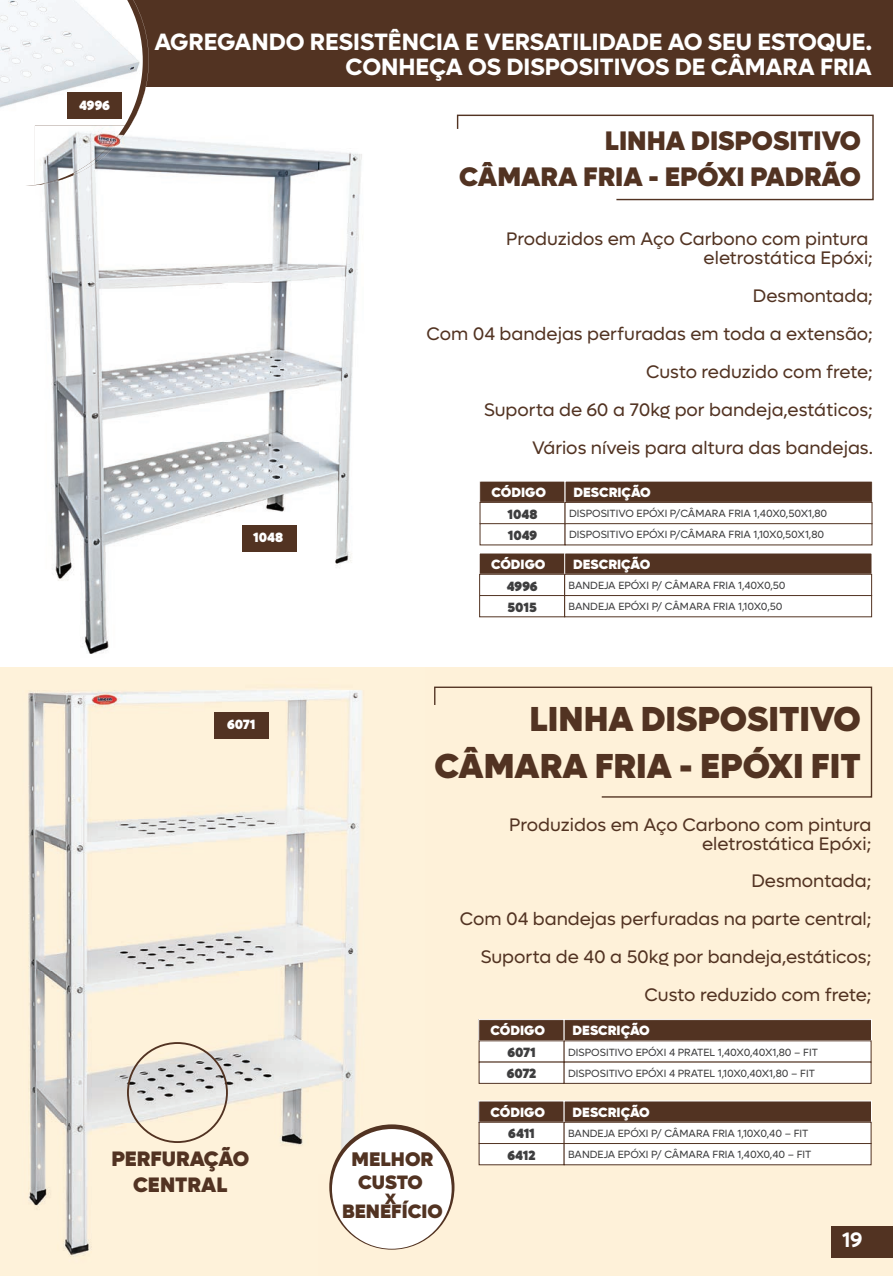
<style>
.page{position:relative;width:893px;height:1276px;background:#fff}
.page>*{position:absolute;margin:0;border:0;box-sizing:border-box;transform-origin:0 0}
.t1{font:900 34.8px/46.2px "Lufga";color:#523322;text-align:right}
.t2{font:900 26.85px/35.7px "Lufga";color:#523322;text-align:right}
.t3{font:700 23.7px/24.5px "Lufga";color:#fff;text-align:right}
.t4{font:900 21px/26.2px "Lufga";color:#523322;text-align:center}
.t5{font:600 21px "Lufga";color:#fff}
.t6{font:900 19.8px "Lufga";color:#523322}
.t7{font:900 19.5px "Lufga";color:#523322}
.t8{font:18.3px/38px "Lufga";color:#523322;text-align:right}
.t9{font:900 15px "Lufga";color:#523322}
.t10{font:900 13.5px "Lufga";color:#fff}
.t11{font:900 13.5px "Lufga";color:#3e3e3f}
.t12{font:10.5px "Lufga";color:#3e3e3f}
</style>
<div class="page">
<div style="left:0;top:667px;width:893px;height:609px;background:#fef1d9"></div>
<img style="left:318px;top:689px;width:106px;height:561px">
<img style="left:28px;top:689px;width:290px;height:568px">
<svg style="left:456px;top:114px;width:418px;height:87px"></svg>
<div style="left:831px;top:1226px;width:62px;height:32px;background:#523322"></div>
<div style="left:480px;top:481px;width:85px;height:21px;background:#523322"></div>
<div style="left:480px;top:502px;width:85px;height:22px;border:1px solid #523322"></div>
<div style="left:565px;top:481px;width:307px;height:21px;background:#523322"></div>
<div style="left:565px;top:502px;width:307px;height:22px;border:1px solid #523322"></div>
<div style="left:480px;top:523px;width:85px;height:22px;border:1px solid #523322"></div>
<div style="left:565px;top:523px;width:307px;height:22px;border:1px solid #523322"></div>
<div style="left:479px;top:553px;width:86px;height:21px;background:#523322"></div>
<div style="left:479px;top:574px;width:86px;height:22px;border:1px solid #523322"></div>
<div style="left:565px;top:553px;width:307px;height:21px;background:#523322"></div>
<div style="left:564px;top:574px;width:308px;height:22px;border:1px solid #523322"></div>
<div style="left:479px;top:595px;width:86px;height:22px;border:1px solid #523322"></div>
<div style="left:564px;top:595px;width:308px;height:22px;border:1px solid #523322"></div>
<svg style="left:434px;top:686px;width:439px;height:112px"></svg>
<div style="left:214px;top:712px;width:55px;height:26px;background:#523322"></div>
<div style="left:479px;top:1019px;width:85px;height:22px;background:#523322"></div>
<div style="left:478px;top:1019px;width:86px;height:22px;border:1px solid #fff"></div>
<div style="left:479px;top:1041px;width:85px;height:21px;background:#fff"></div>
<div style="left:564px;top:1019px;width:307px;height:22px;background:#523322"></div>
<div style="left:564px;top:1019px;width:308px;height:22px;border:1px solid #fff"></div>
<div style="left:564px;top:1041px;width:307px;height:21px;background:#fff"></div>
<div style="left:479px;top:1062px;width:85px;height:21px;background:#fff"></div>
<div style="left:564px;top:1062px;width:307px;height:21px;background:#fff"></div>
<div style="left:479px;top:1101px;width:85px;height:21px;background:#523322"></div>
<div style="left:478px;top:1100px;width:86px;height:22px;border:1px solid #fff"></div>
<div style="left:479px;top:1122px;width:85px;height:21px;background:#fff"></div>
<div style="left:479px;top:1122px;width:85px;height:21px;border:1px solid #523322"></div>
<div style="left:564px;top:1101px;width:307px;height:21px;background:#523322"></div>
<div style="left:564px;top:1100px;width:308px;height:22px;border:1px solid #fff"></div>
<div style="left:564px;top:1122px;width:307px;height:21px;background:#fff"></div>
<div style="left:564px;top:1122px;width:307px;height:21px;border:1px solid #523322"></div>
<div style="left:479px;top:1143px;width:85px;height:21px;background:#fff"></div>
<div style="left:479px;top:1143px;width:85px;height:22px;border:1px solid #523322"></div>
<div style="left:564px;top:1143px;width:307px;height:21px;background:#fff"></div>
<div style="left:564px;top:1143px;width:307px;height:22px;border:1px solid #523322"></div>
<div style="left:0;top:0;width:893px;height:87px;background:#523322"></div>
<svg style="left:329px;top:1124px;width:125px;height:125px"></svg>
<div style="left:332px;top:1129px;width:120px;height:119px;background:#fff;border-radius:50%"></div>
<div style="left:127px;top:1042px;width:101px;height:101px;border:2px solid #523322;border-radius:50%"></div>
<svg style="left:142px;top:19px;width:7px;height:82px"></svg>
<img style="left:0;top:0;width:142px;height:186px">
<div style="left:67px;top:93px;width:55px;height:26px;background:#523322"></div>
<img style="left:35px;top:125px;width:327px;height:529px">
<img style="left:125px;top:125px;width:6px;height:60px">
<img style="left:35px;top:125px;width:90px;height:60px">
<div style="left:242px;top:525px;width:54px;height:26px;background:#523322"></div>
<p class="t10" style="left:79px;top:97px;width:32px">4996</p>
<p class="t3" style="left:154px;top:30px;width:719px">AGREGANDO RESISTÊNCIA E VERSATILIDADE AO SEU ESTOQUE.<br>CONHEÇA OS DISPOSITIVOS DE CÂMARA FRIA</p>
<p class="t10" style="left:253px;top:529px;width:32px">1048</p>
<p class="t10" style="left:227px;top:716px;width:30px">6071</p>
<h2 class="t2" style="left:459px;top:123px;width:403px">LINHA DISPOSITIVO<br>CÂMARA FRIA - EPÓXI PADRÃO</h2>
<p class="t8" style="left:506px;top:229px;width:368px;line-height:18.9px">Produzidos em Aço Carbono com pintura eletrostática Epóxi;</p>
<p class="t8" style="left:426px;top:277px;width:448px">Desmontada;<br>Com 04 bandejas perfuradas em toda a extensão; Custo reduzido com frete;<br>Suporta de 60 a 70kg por bandeja,estáticos; Vários níveis para altura das bandejas.</p>
<p class="t10" style="left:491px;top:484px;width:56px">CÓDIGO</p>
<p class="t10" style="left:574px;top:484px;width:79px">DESCRIÇÃO</p>
<p class="t11" style="left:507px;top:506px;width:32px">1048</p>
<p class="t12" style="left:569px;top:507px;width:260px">DISPOSITIVO EPÓXI P/CÂMARA FRIA 1,40X0,50X1,80</p>
<p class="t11" style="left:508px;top:527px;width:31px">1049</p>
<p class="t12" style="left:569px;top:529px;width:257px">DISPOSITIVO EPÓXI P/CÂMARA FRIA 1,10X0,50X1,80</p>
<p class="t10" style="left:491px;top:556px;width:56px">CÓDIGO</p>
<p class="t10" style="left:573px;top:556px;width:79px">DESCRIÇÃO</p>
<p class="t11" style="left:507px;top:577px;width:32px">4996</p>
<p class="t12" style="left:569px;top:579px;width:219px">BANDEJA EPÓXI P/ CÂMARA FRIA 1,40X0,50</p>
<p class="t11" style="left:508px;top:599px;width:31px">5015</p>
<p class="t12" style="left:569px;top:600px;width:215px">BANDEJA EPÓXI P/ CÂMARA FRIA 1,10X0,50</p>
<h1 class="t1" style="left:434px;top:696px;width:428px">LINHA DISPOSITIVO<br>CÂMARA FRIA - EPÓXI FIT</h1>
<p class="t8" style="left:509px;top:815px;width:364px;line-height:18.9px">Produzidos em Aço Carbono com pintura eletrostática Epóxi;</p>
<p class="t8" style="left:460px;top:862px;width:413px">Desmontada;<br>Com 04 bandejas perfuradas na parte central;<br>Suporta de 40 a 50kg por bandeja,estáticos;<br>Custo reduzido com frete;</p>
<p class="t4" style="left:111px;top:1145px;width:139px">PERFURAÇÃO<br>CENTRAL</p>
<p class="t6" style="left:352px;top:1146px;width:83px">MELHOR</p>
<p class="t7" style="left:358px;top:1170px;width:66px">CUSTO</p>
<p class="t9" style="left:385px;top:1189px;width:12px">X</p>
<p class="t7" style="left:342px;top:1199px;width:102px">BENEFÍCIO</p>
<p class="t10" style="left:491px;top:1022px;width:56px">CÓDIGO</p>
<p class="t10" style="left:573px;top:1022px;width:79px">DESCRIÇÃO</p>
<p class="t11" style="left:507px;top:1044px;width:30px">6071</p>
<p class="t12" style="left:568px;top:1046px;width:251px">DISPOSITIVO EPÓXI 4 PRATEL 1,40X0,40X1,80 – FIT</p>
<p class="t11" style="left:507px;top:1065px;width:31px">6072</p>
<p class="t12" style="left:568px;top:1067px;width:248px">DISPOSITIVO EPÓXI 4 PRATEL 1,10X0,40X1,80 – FIT</p>
<p class="t10" style="left:491px;top:1104px;width:56px">CÓDIGO</p>
<p class="t10" style="left:573px;top:1104px;width:79px">DESCRIÇÃO</p>
<p class="t11" style="left:508px;top:1125px;width:28px">6411</p>
<p class="t12" style="left:568px;top:1127px;width:242px">BANDEJA EPÓXI P/ CÂMARA FRIA 1,10X0,40 – FIT</p>
<p class="t11" style="left:507px;top:1146px;width:30px">6412</p>
<p class="t12" style="left:568px;top:1148px;width:245px">BANDEJA EPÓXI P/ CÂMARA FRIA 1,40X0,40 – FIT</p>
<p class="t5" style="left:842px;top:1227px;width:22px">19</p>
</div>
